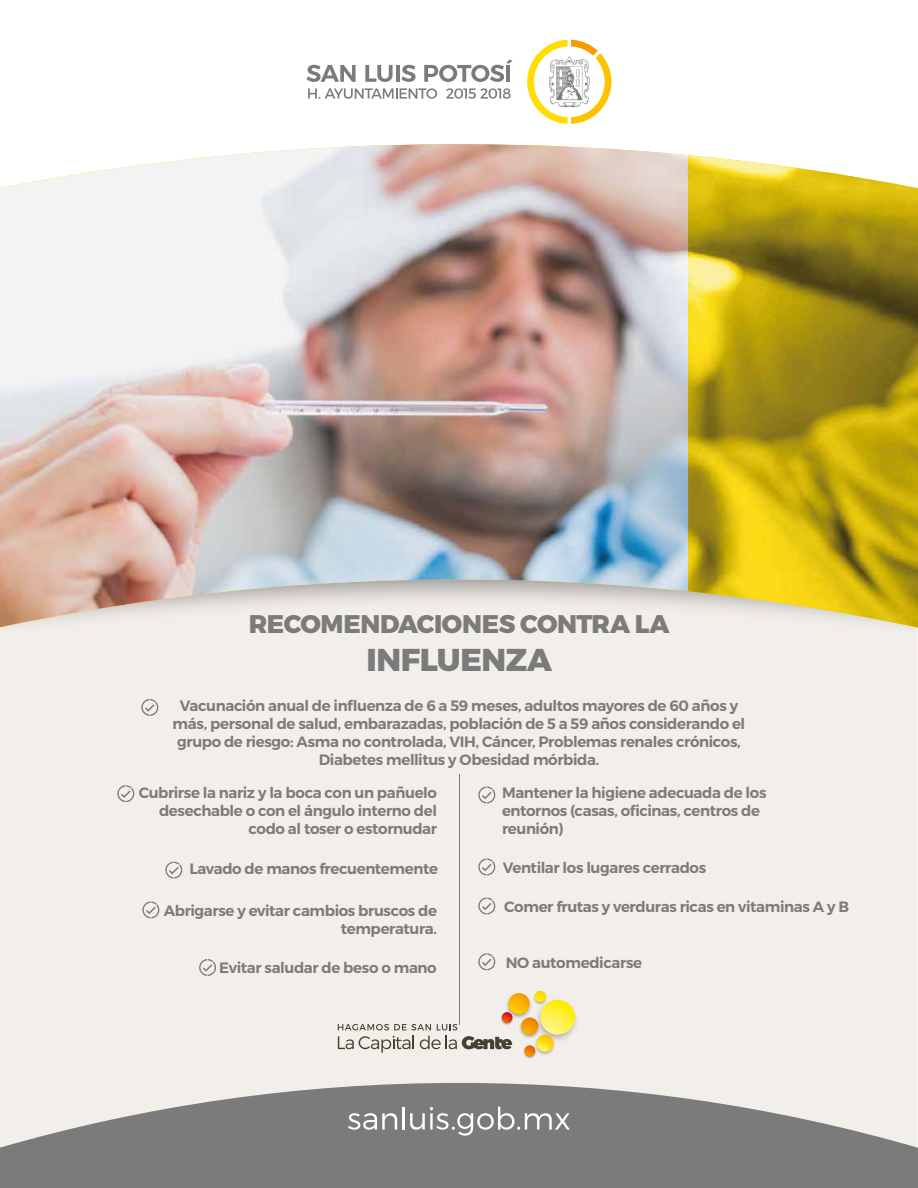
<style>
.page{position:relative;width:918px;height:1188px;background:#fff}
.page>*{position:absolute;margin:0;border:0;box-sizing:border-box;transform-origin:0 0}
.t1{font:800 31.65px "Montserrat";letter-spacing:-.01em;color:#7c7b7b}
.t2{font:800 25.5px "Montserrat";letter-spacing:-.015em;color:#7c7b7b}
.t3{font:600 15px/18px "Montserrat";letter-spacing:-.025em;color:#7c7b7b;text-align:right}
</style>
<div class="page">
<div style="left:0;top:635px;width:917px;height:448px;background:#f2eee9"></div>
<svg style="left:0;top:1083px;width:918px;height:105px;background:#959392"></svg>
<svg style="left:348px;top:1113px;width:49px;height:17px"></svg>
<hr style="left:402px;top:1107px;width:3px;height:23px;background:#fff">
<svg style="left:410px;top:1107px;width:160px;height:29px;background:#949393"></svg>
<img style="left:0;top:144px;width:688px;height:483px">
<img style="left:688px;top:155px;width:230px;height:473px">
<svg style="left:338px;top:1024px;width:93px;height:6px"></svg>
<svg style="left:437px;top:1024px;width:20px;height:6px"></svg>
<svg style="left:338px;top:1036px;width:76px;height:17px"></svg>
<svg style="left:420px;top:1036px;width:92px;height:13px"></svg>
<svg style="left:532px;top:996px;width:48px;height:48px"></svg>
<svg style="left:532px;top:1033px;width:24px;height:24px"></svg>
<svg style="left:522px;top:1044px;width:15px;height:15px"></svg>
<svg style="left:499px;top:1011px;width:15px;height:15px"></svg>
<svg style="left:517px;top:1016px;width:24px;height:23px"></svg>
<svg style="left:503px;top:991px;width:30px;height:29px"></svg>
<svg style="left:532px;top:990px;width:16px;height:15px"></svg>
<svg style="left:540px;top:1000px;width:35px;height:35px"></svg>
<svg style="left:536px;top:1035px;width:18px;height:17px"></svg>
<svg style="left:524px;top:1045px;width:11px;height:11px"></svg>
<svg style="left:521px;top:1018px;width:17px;height:17px"></svg>
<svg style="left:508px;top:993px;width:22px;height:21px"></svg>
<svg style="left:534px;top:991px;width:12px;height:11px"></svg>
<svg style="left:502px;top:1012px;width:10px;height:11px"></svg>
<svg style="left:308px;top:88px;width:129px;height:11px"></svg>
<svg style="left:446px;top:88px;width:65px;height:11px"></svg>
<svg style="left:307px;top:65px;width:49px;height:17px"></svg>
<svg style="left:365px;top:65px;width:28px;height:17px"></svg>
<hr style="left:396px;top:65px;width:4px;height:17px;background:#7c7b7b">
<svg style="left:401px;top:65px;width:15px;height:17px"></svg>
<svg style="left:424px;top:59px;width:88px;height:23px"></svg>
<svg style="left:527px;top:40px;width:84px;height:84px"></svg>
<svg style="left:141px;top:699px;width:17px;height:17px"></svg>
<svg style="left:117px;top:785px;width:17px;height:17px"></svg>
<svg style="left:165px;top:862px;width:17px;height:17px"></svg>
<svg style="left:199px;top:959px;width:17px;height:17px"></svg>
<svg style="left:142px;top:901px;width:17px;height:17px"></svg>
<svg style="left:478px;top:787px;width:17px;height:16px"></svg>
<svg style="left:478px;top:859px;width:17px;height:16px"></svg>
<svg style="left:478px;top:898px;width:17px;height:16px"></svg>
<svg style="left:478px;top:953px;width:17px;height:17px"></svg>
<hr style="left:459px;top:775px;width:1px;height:250px;background:#7c7b7b">
<h2 class="t2" style="left:249px;top:608px;width:422px">RECOMENDACIONES CONTRA LA</h2>
<h1 class="t1" style="left:367px;top:640px;width:187px">INFLUENZA</h1>
<p class="t3" style="left:173px;top:697px;width:574px;text-align:center">Vacunación anual de influenza de 6 a 59 meses, adultos mayores de 60 años y más, personal de salud, embarazadas, población de 5 a 59 años considerando el grupo de riesgo: Asma no controlada, VIH, Cáncer, Problemas renales crónicos, Diabetes mellitus y Obesidad mórbida.</p>
<p class="t3" style="left:139px;top:784px;width:300px">Cubrirse la nariz y la boca con un pañuelo desechable o con el ángulo interno del codo al toser o estornudar</p>
<p class="t3" style="left:502px;top:784px;width:266px;text-align:left">Mantener la higiene adecuada de los entornos (casas, oficinas, centros de reunión)</p>
<p class="t3" style="left:189px;top:860px;width:250px">Lavado de manos frecuentemente</p>
<p class="t3" style="left:503px;top:859px;width:205px">Ventilar los lugares cerrados</p>
<p class="t3" style="left:164px;top:902px;width:275px">Abrigarse y evitar cambios bruscos de temperatura.</p>
<p class="t3" style="left:504px;top:898px;width:346px">Comer frutas y verduras ricas en vitaminas A y B</p>
<p class="t3" style="left:219px;top:959px;width:219px">Evitar saludar de beso o mano</p>
<p class="t3" style="left:506px;top:954px;width:138px">NO automedicarse</p>
</div>
